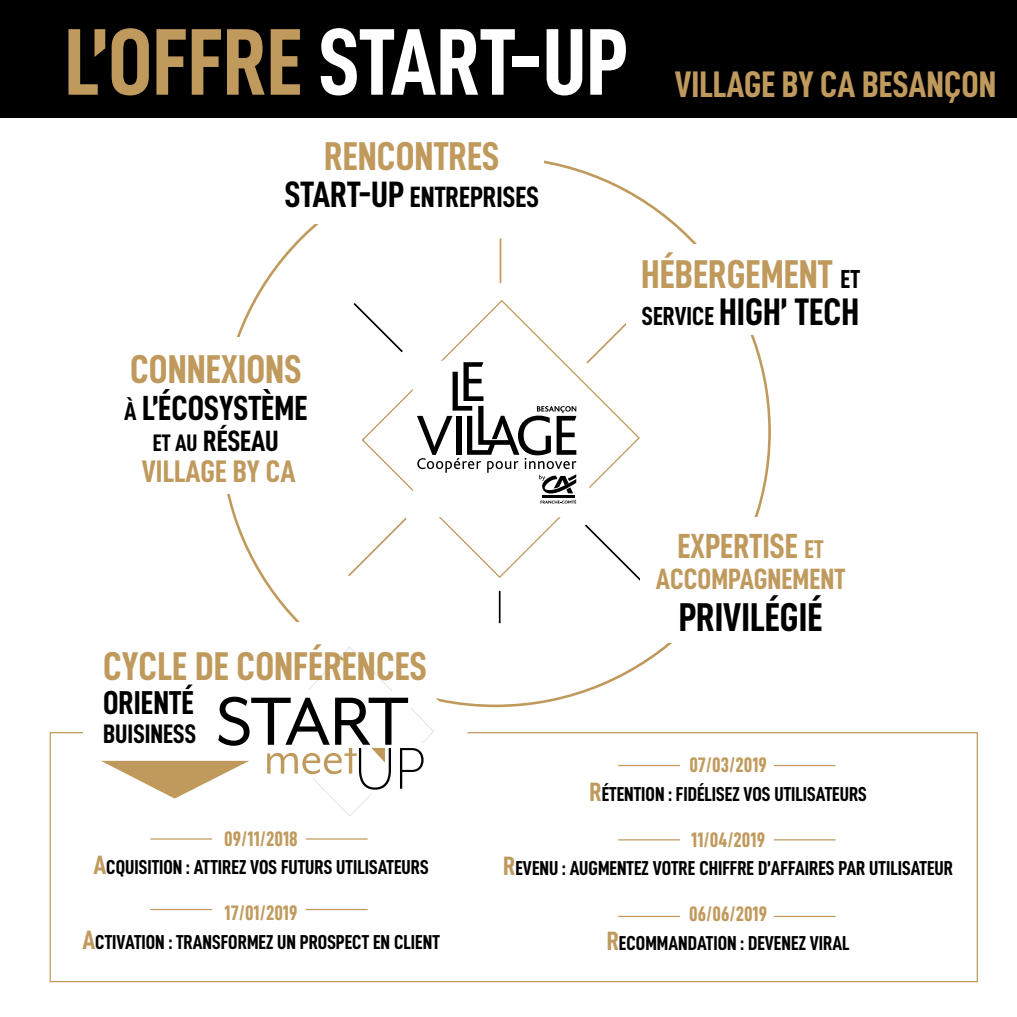
<style>
.page{position:relative;width:1017px;height:1017px;background:#fff}
.page>*{position:absolute;margin:0;border:0;box-sizing:border-box;transform-origin:0 0}
.t1{font:95.02px "D DIN Condensed Bold";color:#fff}
.t2{font:40.25px "D DIN Condensed Bold";color:#c09a5d}
.t3{font:40.25px "D DIN Condensed Bold";color:#000}
.t4{font:38.5px "D DIN Condensed Bold";color:#000}
.t5{font:37.1px "D DIN Condensed Bold";color:#c09a5d}
.t6{font:35px "D DIN Condensed Bold";color:#000}
.t7{font:35px "D DIN Condensed Bold";color:#c09a5d}
.t8{font:33.07px "D DIN Condensed Bold";color:#000}
.t9{font:31.32px "D DIN Condensed Bold";color:#c09a5d}
.t10{font:29.4px "D DIN Condensed Bold";color:#000}
.t11{font:29.4px "D DIN Condensed Bold";color:#c09a5d}
.t12{font:26.78px "D DIN Condensed Bold";color:#000}
.t13{font:21px "D DIN Condensed Bold";color:#c09a5d}
.t14{font:20.12px "D DIN Condensed Bold";color:#000}
.s1{color:#c09a5d}
.s2{font-size:36.75px}
.s3{font-size:25.72px}
.s4{font-size:23.97px}
.s5{font-size:26.07px;color:#000}
.s6{font-size:26.07px}
.s7{font-size:26.6px;color:#c09a5d}
</style>
<div class="page">
<div style="left:0;top:0;width:1017px;height:117px;background:#000"></div>
<svg style="left:101px;top:647px;width:368px;height:170px"></svg>
<hr style="left:500px;top:238px;width:1px;height:45px;background:#c09a5d">
<hr style="left:499px;top:591px;width:2px;height:32px;background:#000">
<svg style="left:348px;top:301px;width:292px;height:298px"></svg>
<hr style="left:150px;top:838px;width:62px;height:2px;background:#c09a5d">
<hr style="left:150px;top:909px;width:62px;height:1px;background:#c09a5d">
<hr style="left:306px;top:838px;width:62px;height:2px;background:#c09a5d">
<hr style="left:306px;top:909px;width:62px;height:1px;background:#c09a5d">
<hr style="left:618px;top:765px;width:62px;height:1px;background:#c09a5d">
<hr style="left:618px;top:839px;width:62px;height:1px;background:#c09a5d">
<hr style="left:618px;top:916px;width:62px;height:1px;background:#c09a5d">
<hr style="left:774px;top:765px;width:62px;height:1px;background:#c09a5d">
<hr style="left:774px;top:839px;width:62px;height:1px;background:#c09a5d">
<hr style="left:774px;top:916px;width:62px;height:1px;background:#c09a5d">
<div style="left:626px;top:244px;width:249px;height:91px;background:#fff"></div>
<h1 class="t1" style="left:64px;top:10px;width:565px"><span class="s1">L’OFFRE</span> START-UP</h1>
<h2 class="t2" style="left:324px;top:134px;width:177px">RENCONTRES</h2>
<h3 class="t10" style="left:285px;top:180px;width:256px"><span class="s2">START-UP</span> ENTREPRISES</h3>
<h3 class="t5" style="left:675px;top:64px;width:323px">VILLAGE BY CA BESANÇON</h3>
<h2 class="t2" style="left:130px;top:347px;width:173px">CONNEXIONS</h2>
<h3 class="t6" style="left:124px;top:388px;width:185px"><span class="s3">À</span> L’ÉCOSYSTÈME</h3>
<h3 class="t10" style="left:153px;top:425px;width:128px"><span class="s4">ET AU</span> RÉSEAU</h3>
<h3 class="t9" style="left:142px;top:454px;width:155px">VILLAGE BY CA</h3>
<h2 class="t2" style="left:641px;top:252px;width:220px">HÉBERGEMENT <span class="s5">ET</span></h2>
<h3 class="t4" style="left:642px;top:290px;width:219px"><span class="s6">SERVICE</span> HIGH’ TECH</h3>
<h2 class="t2" style="left:103px;top:643px;width:326px">CYCLE DE CONFÉRENCES</h2>
<h3 class="t8" style="left:103px;top:684px;width:92px">ORIENTÉ</h3>
<h3 class="t12" style="left:103px;top:719px;width:95px">BUISINESS</h3>
<h3 class="t7" style="left:677px;top:527px;width:148px">EXPERTISE <span class="s3">ET</span></h3>
<h3 class="t11" style="left:656px;top:563px;width:191px">ACCOMPAGNEMENT</h3>
<h2 class="t3" style="left:679px;top:595px;width:145px">PRIVILÉGIÉ</h2>
<p class="t13" style="left:224px;top:827px;width:75px">09/11/2018</p>
<p class="t14" style="left:93px;top:856px;width:337px"><span class="s7">A</span>CQUISITION : ATTIREZ VOS FUTURS UTILISATEURS</p>
<p class="t13" style="left:225px;top:901px;width:74px">17/01/2019</p>
<p class="t14" style="left:82px;top:931px;width:359px"><span class="s7">A</span>CTIVATION : TRANSFORMEZ UN PROSPECT EN CLIENT</p>
<p class="t13" style="left:689px;top:753px;width:79px">07/03/2019</p>
<p class="t14" style="left:589px;top:783px;width:279px"><span class="s7">R</span>ÉTENTION : FIDÉLISEZ VOS UTILISATEURS</p>
<p class="t13" style="left:691px;top:828px;width:75px">11/04/2019</p>
<p class="t14" style="left:503px;top:857px;width:451px"><span class="s7">R</span>EVENU : AUGMENTEZ VOTRE CHIFFRE D’AFFAIRES PAR UTILISATEUR</p>
<p class="t13" style="left:689px;top:903px;width:79px">06/06/2019</p>
<p class="t14" style="left:607px;top:932px;width:244px"><span class="s7">R</span>ECOMMANDATION : DEVENEZ VIRAL</p>
</div>
